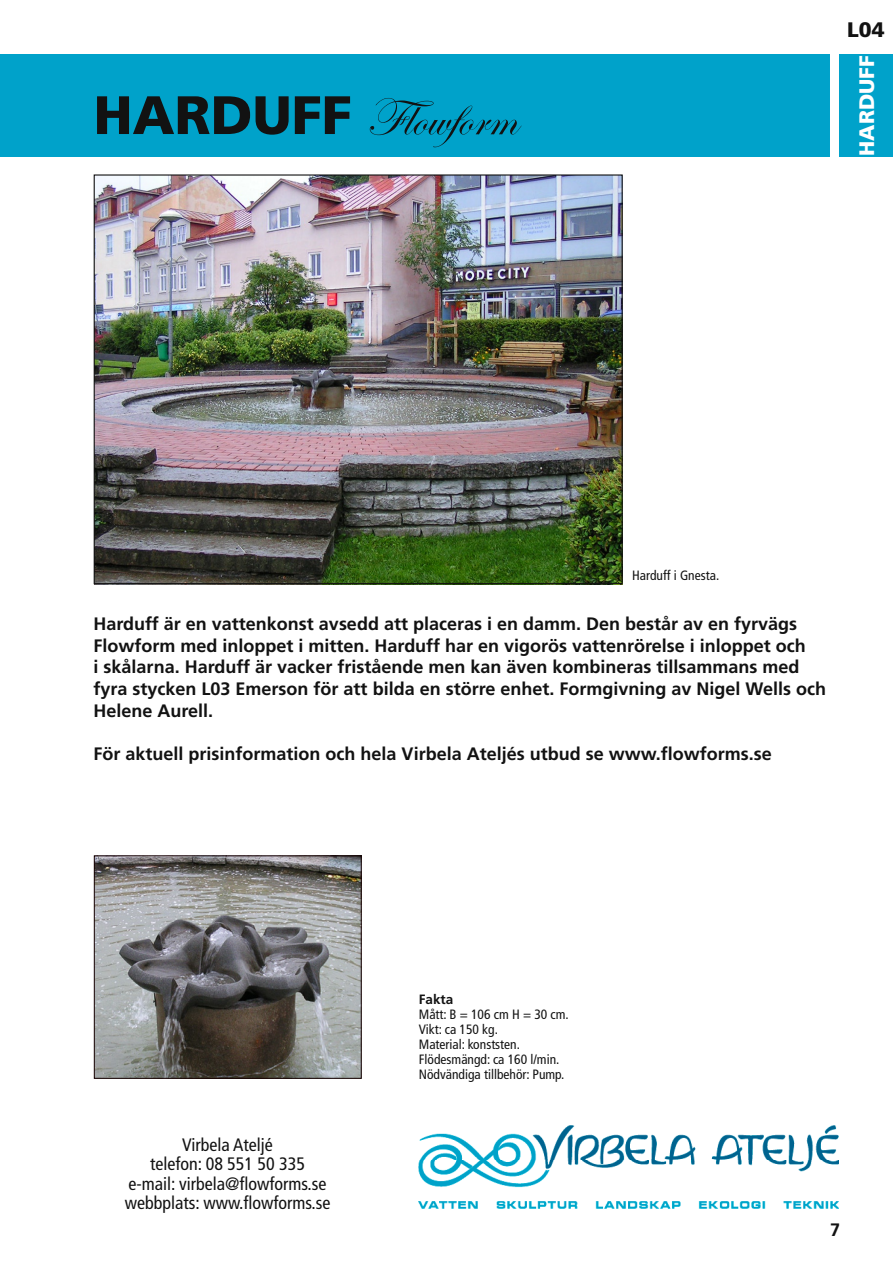
<style>
.page{position:relative;width:893px;height:1263px;background:#fff}
.page>*{position:absolute;margin:0;border:0;box-sizing:border-box;transform-origin:0 0}
.t1{font:54px "Edwardian Script ITC";color:#121212}
.t2{font:900 21px "Frutiger";color:#fff}
.t3{font:900 21px "Frutiger";color:#121212}
.t4{font:700 18px/21.6px "Frutiger";color:#121212}
.t5{font:condensed 18px/19.5px "Frutiger";color:#121212}
.t6{font:condensed 13.5px "Frutiger";color:#121212}
.t7{font:700 13.5px "Frutiger";color:#121212}
.s1{font-family:"Frutiger";font-weight:900}
</style>
<div class="page">
<img style="left:418px;top:1126px;width:421px;height:82px">
<div style="left:0;top:54px;width:893px;height:103px;background:#00a2ca"></div>
<div style="left:830px;top:44px;width:9px;height:123px;background:#fff"></div>
<img style="left:96px;top:176px;width:525px;height:406px">
<img style="left:96px;top:857px;width:264px;height:220px">
<div style="left:94px;top:855px;width:268px;height:224px;border:1px solid #150000"></div>
<p class="t1" style="left:94px;top:88px;width:425px"><span class="s1">HARDUFF</span> Flowform</p>
<p class="t3" style="left:847px;top:17px;width:39px">L04</p>
<p class="t2" style="left:854px;top:156px;width:102px;rotate:-90deg">HARDUFF</p>
<p class="t6" style="left:632px;top:568px;width:89px">Harduff i Gnesta.</p>
<p class="t4" style="left:94px;top:613px;width:734px">Harduff är en vattenkonst avsedd att placeras i en damm. Den består av en fyrvägs Flowform med inloppet i mitten. Harduff har en vigorös vattenrörelse i inloppet och<br>i skålarna. Harduff är vacker fristående men kan även kombineras tillsammans med fyra stycken L03 Emerson för att bilda en större enhet. Formgivning av Nigel Wells och Helene Aurell.</p>
<p class="t4" style="left:94px;top:743px;width:680px">För aktuell prisinformation och hela Virbela Ateljés utbud se www.flowforms.se</p>
<p class="t5" style="left:182px;top:1135px;width:92px">Virbela Ateljé</p>
<p class="t5" style="left:150px;top:1154px;width:156px">telefon: 08 551 50 335</p>
<p class="t5" style="left:125px;top:1174px;width:207px">e-mail: virbela@flowforms.se webbplats: www.flowforms.se</p>
<p class="t7" style="left:419px;top:991px;width:36px">Fakta</p>
<p class="t6" style="left:419px;top:1006px;width:151px">Mått: B = 106 cm H = 30 cm.</p>
<p class="t6" style="left:419px;top:1021px;width:81px">Vikt: ca 150 kg.</p>
<p class="t6" style="left:419px;top:1036px;width:103px">Material: konststen.</p>
<p class="t6" style="left:419px;top:1051px;width:142px">Flödesmängd: ca 160 l/min.</p>
<p class="t6" style="left:419px;top:1066px;width:147px">Nödvändiga tillbehör: Pump.</p>
<p class="t4" style="left:830px;top:1219px;width:12px">7</p>
</div>
